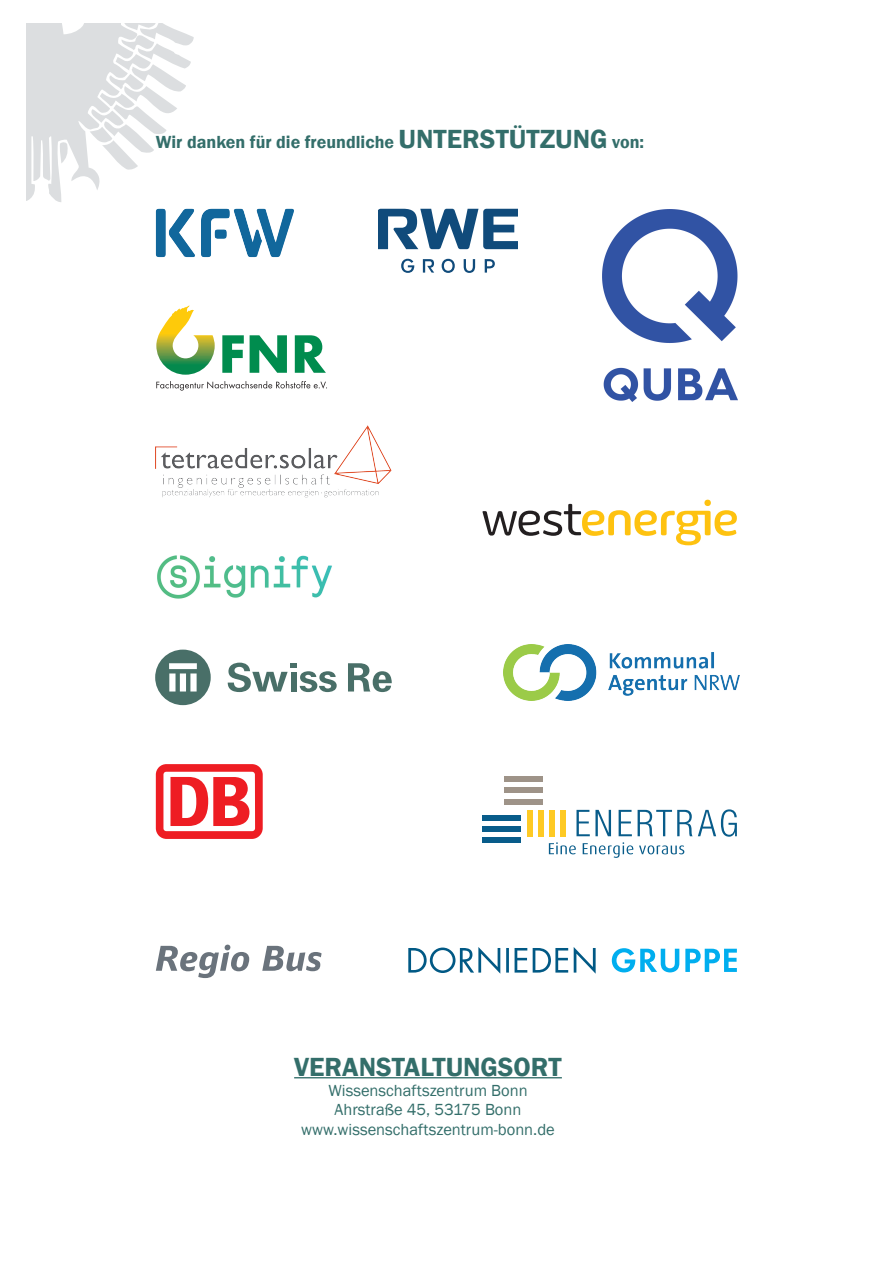
<style>
.page{position:relative;width:893px;height:1263px;background:#fff}
.page>*{position:absolute;margin:0;border:0;box-sizing:border-box;transform-origin:0 0}
.t1{font:600 27px "Franklin Gothic";color:#336e6a}
.t2{font:600 18px "Franklin Gothic";color:#336e6a}
.t3{font:16.5px/19.8px "Franklin Gothic";color:#336e6a;text-align:center}
.s1{font-size:27px}
</style>
<div class="page">
<svg style="left:27px;top:23px;width:167px;height:179px"></svg>
<img style="left:504px;top:644px;width:235px;height:57px">
<img style="left:156px;top:209px;width:107px;height:48px">
<img style="left:157px;top:555px;width:175px;height:44px">
<img style="left:603px;top:209px;width:134px;height:193px">
<svg style="left:156px;top:944px;width:93px;height:34px"></svg>
<svg style="left:262px;top:946px;width:60px;height:25px"></svg>
<svg style="left:156px;top:764px;width:107px;height:75px"></svg>
<div style="left:538px;top:810px;width:5px;height:26px;background:#feca24"></div>
<div style="left:527px;top:810px;width:5px;height:26px;background:#feca24"></div>
<div style="left:482px;top:826px;width:39px;height:6px;background:#085c8a"></div>
<div style="left:482px;top:838px;width:39px;height:5px;background:#085c8a"></div>
<div style="left:482px;top:815px;width:39px;height:6px;background:#085c8a"></div>
<div style="left:505px;top:788px;width:38px;height:5px;background:#9e9388"></div>
<div style="left:505px;top:799px;width:38px;height:5px;background:#9e9388"></div>
<div style="left:505px;top:776px;width:38px;height:6px;background:#9e9388"></div>
<svg style="left:549px;top:809px;width:188px;height:49px"></svg>
<hr style="left:294px;top:1077px;width:268px;height:1px;background:#336e6a">
<img style="left:155px;top:425px;width:237px;height:73px">
<svg style="left:155px;top:650px;width:56px;height:55px"></svg>
<svg style="left:228px;top:663px;width:109px;height:29px"></svg>
<svg style="left:348px;top:663px;width:44px;height:29px"></svg>
<svg style="left:482px;top:500px;width:255px;height:45px"></svg>
<svg style="left:379px;top:209px;width:138px;height:64px"></svg>
<svg style="left:612px;top:948px;width:125px;height:24px"></svg>
<svg style="left:408px;top:947px;width:188px;height:27px"></svg>
<svg style="left:156px;top:305px;width:59px;height:70px"></svg>
<svg style="left:156px;top:381px;width:171px;height:10px"></svg>
<svg style="left:222px;top:335px;width:22px;height:38px"></svg>
<svg style="left:250px;top:335px;width:37px;height:38px"></svg>
<svg style="left:295px;top:335px;width:31px;height:38px"></svg>
<p class="t2" style="left:156px;top:130px;width:490px">Wir danken für die freundliche <span class="s1">UNTERSTÜTZUNG</span> von:</p>
<h1 class="t1" style="left:294px;top:1050px;width:269px">VERANSTALTUNGSORT</h1>
<p class="t3" style="left:301px;top:1080px;width:255px">Wissenschaftszentrum Bonn<br>Ahrstraße 45, 53175 Bonn www.wissenschaftszentrum-bonn.de</p>
</div>
